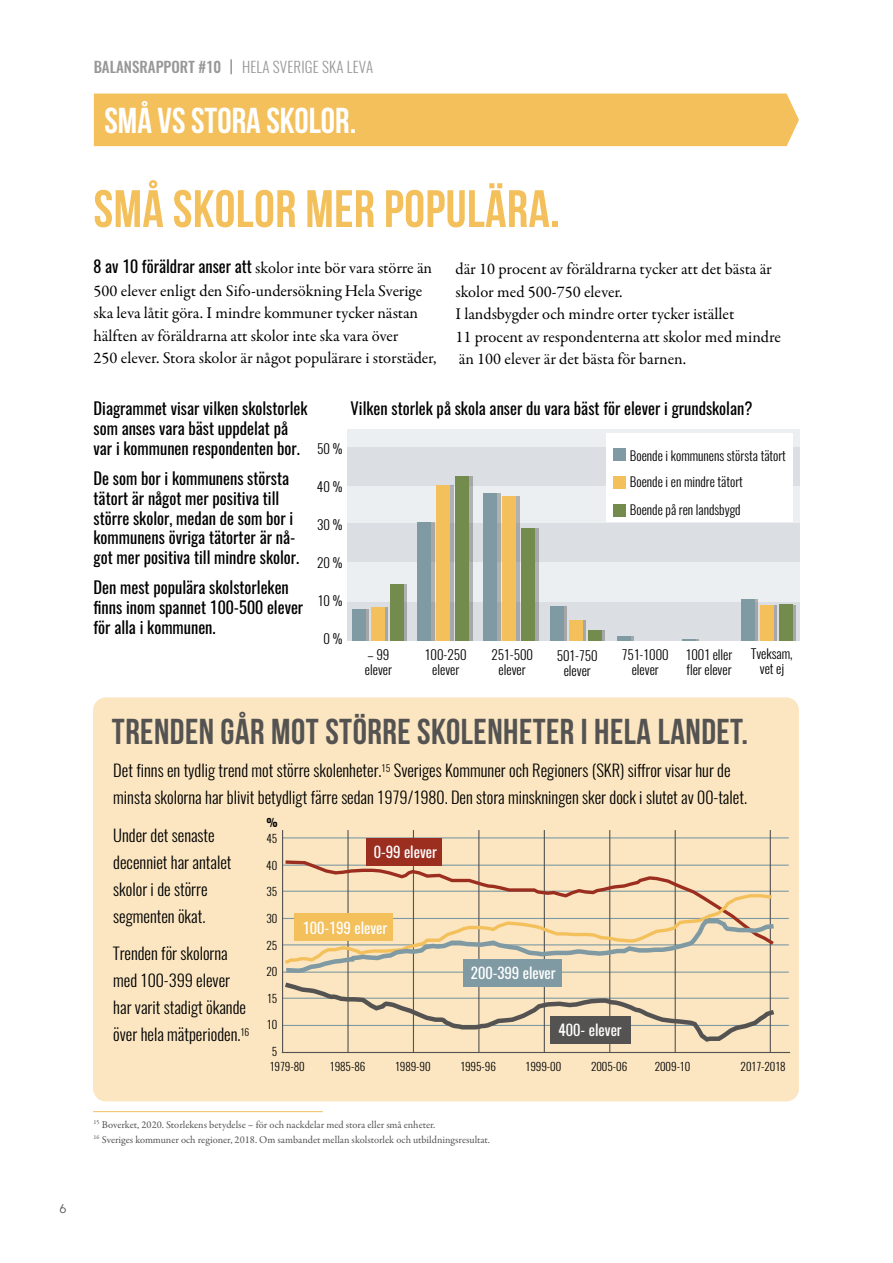
<style>
.page{position:relative;width:893px;height:1263px;background:#fff}
.page>*{position:absolute;margin:0;border:0;box-sizing:border-box;transform-origin:0 0}
.t1{font:700 52.5px "Bebas Neue";letter-spacing:.01em;color:#f3c05c}
.t2{font:36px "Bebas Neue";letter-spacing:.015em;color:#545352}
.t3{font:700 36px "Bebas Neue";color:#fff}
.t4{font:16.5px/22.5px "Garamond Premr Pro";color:#000}
.t5{font:16.5px/19.8px "Oswald";color:#000}
.t6{font:300 16.5px/27px "Oswald";color:#000}
.t7{font:15px "Oswald";color:#fff}
.t8{font:300 15px "Oswald";letter-spacing:.01em;color:#545352}
.t9{font:500 15px "Oswald";color:#545352}
.t10{font:300 13.2px/15px "Oswald";color:#000;text-align:center}
.t11{font:300 13.05px/26.2px "Oswald";color:#000}
.t12{font:300 12px "F37 Ginger";color:#545352}
.t13{font:300 11.25px "Oswald";color:#000}
.t14{font:700 11.25px "Oswald";color:#000}
.t15{font:10.5px/15px "Garamond Premr Pro";color:#545352}
.s1{font-family:"Oswald"}
</style>
<div class="page">
<svg style="left:230px;top:59px;width:2px;height:15px"></svg>
<div style="left:93px;top:697px;width:706px;height:404px;background:#fbe6c1;border-radius:13px"></div>
<div style="left:94px;top:94px;width:705px;height:52px;background:#f3c05c"></div>
<hr style="left:93px;top:1111px;width:230px;height:1px;background:#f3c05c">
<div style="left:347px;top:429px;width:452px;height:212px;background:#eceff1"></div>
<div style="left:347px;top:602px;width:452px;height:39px;background:#dbdfe3"></div>
<div style="left:347px;top:524px;width:452px;height:38px;background:#dbdfe3"></div>
<div style="left:347px;top:447px;width:452px;height:38px;background:#dbdfe3"></div>
<svg style="left:365px;top:610px;width:4px;height:31px"></svg>
<svg style="left:384px;top:607px;width:4px;height:34px"></svg>
<svg style="left:403px;top:584px;width:4px;height:57px"></svg>
<div style="left:352px;top:610px;width:13px;height:31px;background:#7f9aa3"></div>
<div style="left:371px;top:607px;width:13px;height:34px;background:#f3c05c"></div>
<div style="left:390px;top:584px;width:13px;height:57px;background:#738b4d"></div>
<div style="left:421px;top:523px;width:14px;height:118px;background:#a5a7a9"></div>
<div style="left:440px;top:485px;width:13px;height:156px;background:#aaacad"></div>
<div style="left:459px;top:477px;width:13px;height:164px;background:#a5a7a9"></div>
<div style="left:418px;top:523px;width:13px;height:118px;background:#7f9aa3"></div>
<div style="left:436px;top:485px;width:14px;height:156px;background:#f3c05c"></div>
<div style="left:455px;top:477px;width:14px;height:164px;background:#738b4d"></div>
<div style="left:487px;top:494px;width:14px;height:147px;background:#a5a7a9"></div>
<div style="left:506px;top:496px;width:14px;height:145px;background:#a5a7a9"></div>
<div style="left:525px;top:529px;width:14px;height:112px;background:#a5a7a9"></div>
<div style="left:484px;top:494px;width:13px;height:147px;background:#7f9aa3"></div>
<div style="left:503px;top:496px;width:13px;height:145px;background:#f3c05c"></div>
<div style="left:522px;top:529px;width:13px;height:112px;background:#738b4d"></div>
<div style="left:553px;top:607px;width:14px;height:34px;background:#a5a7a9"></div>
<svg style="left:582px;top:620px;width:4px;height:21px"></svg>
<svg style="left:601px;top:631px;width:4px;height:10px"></svg>
<div style="left:550px;top:607px;width:14px;height:34px;background:#7f9aa3"></div>
<div style="left:569px;top:620px;width:13px;height:21px;background:#f3c05c"></div>
<div style="left:588px;top:631px;width:13px;height:10px;background:#738b4d"></div>
<svg style="left:630px;top:636px;width:4px;height:5px"></svg>
<div style="left:617px;top:636px;width:13px;height:5px;background:#7f9aa3"></div>
<div style="left:606px;top:434px;width:186px;height:88px;background:#fff"></div>
<div style="left:614px;top:449px;width:12px;height:12px;background:#7f9aa3"></div>
<div style="left:614px;top:476px;width:12px;height:12px;background:#f3c05c"></div>
<div style="left:614px;top:504px;width:12px;height:12px;background:#738b4d"></div>
<hr style="left:283px;top:837px;width:506px;height:1px;background:#7f9aa3">
<hr style="left:283px;top:864px;width:506px;height:2px;background:#7f9aa3">
<hr style="left:283px;top:891px;width:506px;height:1px;background:#7f9aa3">
<hr style="left:283px;top:918px;width:506px;height:1px;background:#7f9aa3">
<hr style="left:283px;top:944px;width:506px;height:1px;background:#7f9aa3">
<hr style="left:283px;top:971px;width:506px;height:2px;background:#7f9aa3">
<hr style="left:283px;top:998px;width:506px;height:1px;background:#7f9aa3">
<hr style="left:283px;top:1025px;width:506px;height:1px;background:#7f9aa3">
<hr style="left:282px;top:830px;width:1px;height:222px;background:#545352">
<hr style="left:347px;top:830px;width:2px;height:222px;background:#545352">
<hr style="left:413px;top:830px;width:1px;height:222px;background:#545352">
<hr style="left:478px;top:830px;width:1px;height:222px;background:#545352">
<hr style="left:544px;top:830px;width:1px;height:222px;background:#545352">
<hr style="left:609px;top:830px;width:1px;height:222px;background:#545352">
<hr style="left:675px;top:830px;width:1px;height:222px;background:#545352">
<hr style="left:770px;top:830px;width:1px;height:222px;background:#545352">
<hr style="left:282px;top:1052px;width:508px;height:1px;background:#545352">
<svg style="left:283px;top:858px;width:496px;height:186px"></svg>
<div style="left:367px;top:838px;width:75px;height:27px;background:#9c2e20"></div>
<div style="left:294px;top:914px;width:99px;height:27px;background:#f3c05c"></div>
<div style="left:463px;top:959px;width:98px;height:27px;background:#7f9aa3"></div>
<div style="left:550px;top:1016px;width:81px;height:27px;background:#545352"></div>
<div style="left:744px;top:599px;width:14px;height:42px;background:#a5a7a9"></div>
<div style="left:763px;top:605px;width:14px;height:36px;background:#a5a7a9"></div>
<div style="left:782px;top:605px;width:14px;height:36px;background:#a5a7a9"></div>
<div style="left:741px;top:599px;width:14px;height:42px;background:#7f9aa3"></div>
<div style="left:760px;top:605px;width:14px;height:36px;background:#f3c05c"></div>
<div style="left:779px;top:605px;width:14px;height:36px;background:#738b4d"></div>
<svg style="left:682px;top:639px;width:17px;height:2px"></svg>
<p class="t12" style="left:60px;top:1201px;width:9px">6</p>
<p class="t9" style="left:94px;top:59px;width:129px">BALANSRAPPORT #10</p>
<p class="t8" style="left:242px;top:54px;width:133px">HELA SVERIGE SKA LEVA</p>
<h2 class="t3" style="left:104px;top:101px;width:253px">SMÅ VS STORA SKOLOR.</h2>
<h1 class="t1" style="left:94px;top:180px;width:468px">SMÅ SKOLOR MER POPULÄRA.</h1>
<p class="t4" style="left:94px;top:257px;width:344px"><span class="s1">8 av 10 föräldrar anser att</span> skolor inte bör vara större än 500 elever enligt den Sifo-undersökning Hela Sverige ska leva låtit göra. I mindre kommuner tycker nästan hälften av föräldrarna att skolor inte ska vara över<br>250 elever. Stora skolor är något populärare i storstäder,</p>
<p class="t4" style="left:455px;top:258px;width:327px">där 10 procent av föräldrarna tycker att det bästa är skolor med 500-750 elever.<br>I landsbygder och mindre orter tycker istället<br>11 procent av respondenterna att skolor med mindre än 100 elever är det bästa för barnen.</p>
<p class="t5" style="left:94px;top:397px;width:215px">Diagrammet visar vilken skolstorlek som anses vara bäst uppdelat på var i kommunen respondenten bor.</p>
<p class="t5" style="left:94px;top:467px;width:207px">De som bor i kommunens största tätort är något mer positiva till större skolor, medan de som bor i kommunens övriga tätorter är nå&shy;got mer positiva till mindre skolor.</p>
<p class="t5" style="left:94px;top:576px;width:211px">Den mest populära skolstorleken finns inom spannet 100-500 elever för alla i kommunen.</p>
<p class="t5" style="left:351px;top:397px;width:403px">Vilken storlek på skola anser du vara bäst för elever i grundskolan?</p>
<p class="t10" style="left:317px;top:440px;width:27px">50 %</p>
<p class="t10" style="left:317px;top:478px;width:27px">40 %</p>
<p class="t10" style="left:317px;top:516px;width:27px">30 %</p>
<p class="t10" style="left:317px;top:554px;width:27px">20 %</p>
<p class="t10" style="left:318px;top:591px;width:26px">10 %</p>
<p class="t10" style="left:323px;top:629px;width:20px">0 %</p>
<p class="t11" style="left:630px;top:441px;width:157px">Boende i kommunens största tätort<br>Boende i en mindre tätort</p>
<p class="t11" style="left:630px;top:495px;width:112px">Boende på ren landsbygd</p>
<p class="t10" style="left:365px;top:646px;width:29px;text-align:left">– 99 elever</p>
<p class="t10" style="left:425px;top:646px;width:43px">100-250 elever</p>
<p class="t10" style="left:491px;top:646px;width:43px">251-500 elever</p>
<p class="t10" style="left:557px;top:647px;width:43px">501-750 elever</p>
<p class="t10" style="left:622px;top:646px;width:48px">751-1000 elever</p>
<p class="t10" style="left:686px;top:646px;width:48px;text-align:left">1001 eller fler elever</p>
<p class="t10" style="left:751px;top:645px;width:43px">Tveksam, vet ej</p>
<h2 class="t2" style="left:112px;top:712px;width:638px">TRENDEN GÅR MOT STÖRRE SKOLENHETER I HELA LANDET.</h2>
<p class="t6" style="left:113px;top:755px;width:635px">Det finns en tydlig trend mot större skolenheter.<sup>15</sup> Sveriges Kommuner och Regioners (SKR) siffror visar hur de minsta skolorna har blivit betydligt färre sedan 1979/1980. Den stora minskningen sker dock i slutet av 00-talet.</p>
<p class="t6" style="left:113px;top:820px;width:120px">Under det senaste decenniet har antalet skolor i de större segmenten ökat.</p>
<p class="t6" style="left:113px;top:938px;width:137px">Trenden för skolorna med 100-399 elever har varit stadigt ökande över hela mätperioden.<sup>16</sup></p>
<p class="t14" style="left:267px;top:817px;width:13px">%</p>
<p class="t13" style="left:266px;top:829px;width:12px">45</p>
<p class="t13" style="left:266px;top:855px;width:13px">40</p>
<p class="t13" style="left:266px;top:882px;width:12px">35</p>
<p class="t13" style="left:266px;top:908px;width:12px">30</p>
<p class="t13" style="left:266px;top:935px;width:12px">25</p>
<p class="t13" style="left:266px;top:962px;width:12px">20</p>
<p class="t13" style="left:267px;top:988px;width:12px">15</p>
<p class="t13" style="left:267px;top:1015px;width:12px">10</p>
<p class="t13" style="left:272px;top:1041px;width:7px">5</p>
<p class="t7" style="left:374px;top:838px;width:65px">0-99 elever</p>
<p class="t7" style="left:303px;top:914px;width:86px">100-199 elever</p>
<p class="t7" style="left:471px;top:960px;width:86px">200-399 elever</p>
<p class="t7" style="left:558px;top:1017px;width:65px">400- elever</p>
<p class="t13" style="left:270px;top:1056px;width:36px">1979-80</p>
<p class="t13" style="left:330px;top:1056px;width:37px">1985-86</p>
<p class="t13" style="left:395px;top:1056px;width:37px">1989-90</p>
<p class="t13" style="left:460px;top:1056px;width:37px">1995-96</p>
<p class="t13" style="left:526px;top:1056px;width:37px">1999-00</p>
<p class="t13" style="left:591px;top:1056px;width:38px">2005-06</p>
<p class="t13" style="left:655px;top:1056px;width:37px">2009-10</p>
<p class="t13" style="left:741px;top:1056px;width:47px">2017-2018</p>
<p class="t15" style="left:93px;top:1117px;width:398px"><sup>15</sup> Boverket, 2020. Storlekens betydelse – för och nackdelar med stora eller små enheter.<br><sup>16</sup> Sveriges kommuner och regioner, 2018. Om sambandet mellan skolstorlek och utbildningsresultat.</p>
</div>
